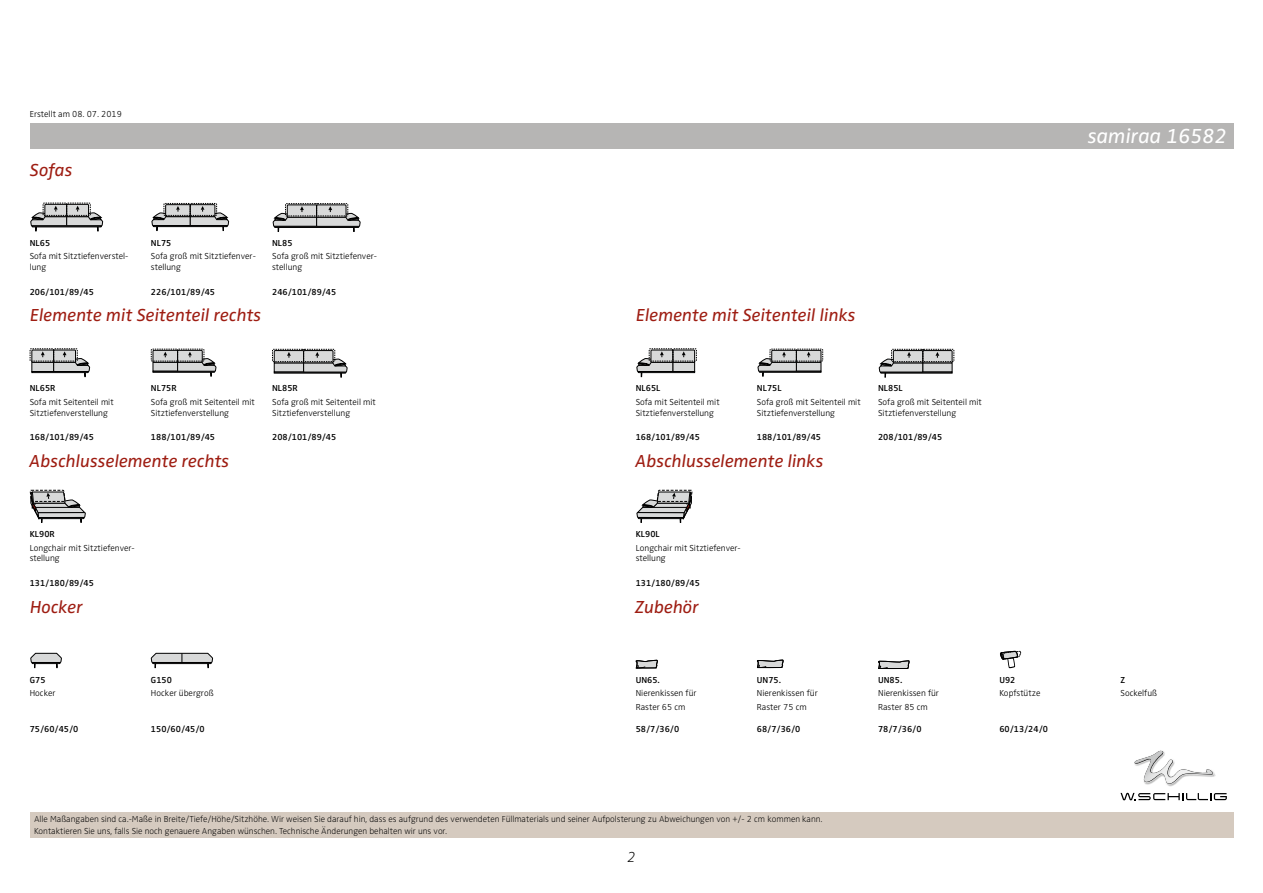
<style>
.page{position:relative;width:1263px;height:893px;background:#fff}
.page>*{position:absolute;margin:0;border:0;box-sizing:border-box;transform-origin:0 0}
.t1{font:italic 21px "Zwo Pro";color:#fff}
.t2{font:italic 18px "Zwo Pro";color:#9e1d12}
.t3{font:italic 300 expanded 15px "Zwo Pro";color:#000}
.t4{font:300 9px/10.8px "Zwo Pro";color:#000}
.t5{font:600 9px "Zwo Pro";color:#000}
.t6{font:300 expanded 9px/12px "Zwo Pro";color:#000}
</style>
<div class="page">
<div style="left:30px;top:123px;width:1203px;height:26px;background:#b6b5b4"></div>
<div style="left:30px;top:812px;width:1203px;height:26px;background:#d5cabf"></div>
<div style="left:45px;top:204px;width:22px;height:13px;border:1px solid #000"></div>
<div style="left:43px;top:203px;width:24px;height:13px;border:1px dashed #000"></div>
<div style="left:67px;top:204px;width:22px;height:13px;border:1px solid #000"></div>
<div style="left:67px;top:203px;width:23px;height:13px;border:1px dashed #000"></div>
<svg style="left:30px;top:206px;width:73px;height:25px"></svg>
<div style="left:165px;top:205px;width:25px;height:12px;border:1px solid #000"></div>
<div style="left:164px;top:203px;width:26px;height:13px;border:1px dashed #000"></div>
<div style="left:190px;top:205px;width:25px;height:12px;border:1px solid #000"></div>
<div style="left:190px;top:203px;width:27px;height:13px;border:1px dashed #000"></div>
<svg style="left:152px;top:206px;width:77px;height:25px"></svg>
<div style="left:287px;top:205px;width:30px;height:12px;border:1px solid #000"></div>
<div style="left:285px;top:203px;width:32px;height:13px;border:1px dashed #000"></div>
<div style="left:316px;top:205px;width:30px;height:12px;border:1px solid #000"></div>
<div style="left:316px;top:203px;width:32px;height:13px;border:1px dashed #000"></div>
<svg style="left:273px;top:206px;width:87px;height:26px"></svg>
<div style="left:30px;top:349px;width:24px;height:12px;border:1px dashed #000"></div>
<div style="left:54px;top:349px;width:23px;height:12px;border:1px dashed #000"></div>
<svg style="left:32px;top:351px;width:58px;height:26px"></svg>
<div style="left:153px;top:350px;width:25px;height:12px;border:1px solid #000"></div>
<div style="left:151px;top:349px;width:27px;height:12px;border:1px dashed #000"></div>
<div style="left:177px;top:350px;width:25px;height:12px;border:1px solid #000"></div>
<div style="left:177px;top:349px;width:27px;height:12px;border:1px dashed #000"></div>
<svg style="left:153px;top:352px;width:63px;height:25px"></svg>
<div style="left:274px;top:350px;width:30px;height:13px;border:1px solid #000"></div>
<div style="left:272px;top:349px;width:32px;height:13px;border:1px dashed #000"></div>
<div style="left:303px;top:350px;width:30px;height:13px;border:1px solid #000"></div>
<div style="left:303px;top:349px;width:32px;height:13px;border:1px dashed #000"></div>
<svg style="left:274px;top:352px;width:73px;height:26px"></svg>
<div style="left:673px;top:349px;width:23px;height:12px;border:1px dashed #000"></div>
<div style="left:649px;top:349px;width:24px;height:12px;border:1px dashed #000"></div>
<svg style="left:636px;top:351px;width:59px;height:26px"></svg>
<div style="left:796px;top:350px;width:25px;height:12px;border:1px solid #000"></div>
<div style="left:796px;top:349px;width:27px;height:12px;border:1px dashed #000"></div>
<div style="left:771px;top:350px;width:25px;height:12px;border:1px solid #000"></div>
<div style="left:770px;top:349px;width:26px;height:12px;border:1px dashed #000"></div>
<svg style="left:758px;top:352px;width:63px;height:25px"></svg>
<div style="left:922px;top:350px;width:30px;height:13px;border:1px solid #000"></div>
<div style="left:922px;top:349px;width:32px;height:13px;border:1px dashed #000"></div>
<div style="left:893px;top:350px;width:30px;height:13px;border:1px solid #000"></div>
<div style="left:891px;top:349px;width:32px;height:13px;border:1px dashed #000"></div>
<svg style="left:879px;top:352px;width:73px;height:26px"></svg>
<svg style="left:30px;top:489px;width:56px;height:34px"></svg>
<svg style="left:637px;top:489px;width:55px;height:34px"></svg>
<svg style="left:30px;top:652px;width:32px;height:16px"></svg>
<svg style="left:151px;top:652px;width:62px;height:16px"></svg>
<svg style="left:636px;top:660px;width:22px;height:8px"></svg>
<svg style="left:757px;top:660px;width:27px;height:8px"></svg>
<svg style="left:878px;top:660px;width:32px;height:9px"></svg>
<svg style="left:1000px;top:651px;width:22px;height:17px"></svg>
<svg style="left:1146px;top:750px;width:69px;height:35px"></svg>
<img style="left:1134px;top:751px;width:79px;height:33px">
<svg style="left:1120px;top:793px;width:107px;height:7px"></svg>
<p class="t4" style="left:30px;top:109px;width:94px">Erstellt am 08. 07. 2019</p>
<h2 class="t2" style="left:30px;top:159px;width:44px">Sofas</h2>
<p class="t5" style="left:30px;top:237px;width:22px">NL65</p>
<p class="t4" style="left:30px;top:251px;width:100px">Sofa mit Sitztiefenverstel&shy;lung</p>
<p class="t5" style="left:30px;top:286px;width:66px">206/101/89/45</p>
<p class="t5" style="left:151px;top:237px;width:22px">NL75</p>
<p class="t4" style="left:151px;top:251px;width:106px">Sofa groß mit Sitztiefenver&shy;stellung</p>
<p class="t5" style="left:151px;top:286px;width:66px">226/101/89/45</p>
<p class="t5" style="left:272px;top:237px;width:22px">NL85</p>
<p class="t4" style="left:272px;top:251px;width:106px">Sofa groß mit Sitztiefenver&shy;stellung</p>
<p class="t5" style="left:272px;top:286px;width:66px">246/101/89/45</p>
<h2 class="t2" style="left:30px;top:305px;width:233px">Elemente mit Seitenteil rechts</h2>
<h2 class="t2" style="left:636px;top:305px;width:221px">Elemente mit Seitenteil links</h2>
<p class="t5" style="left:30px;top:383px;width:27px">NL65R</p>
<p class="t4" style="left:30px;top:397px;width:85px">Sofa mit Seitenteil mit<br>Sitztiefenverstellung</p>
<p class="t5" style="left:30px;top:432px;width:66px">168/101/89/45</p>
<p class="t5" style="left:151px;top:383px;width:27px">NL75R</p>
<p class="t4" style="left:151px;top:397px;width:105px">Sofa groß mit Seitenteil mit<br>Sitztiefenverstellung</p>
<p class="t5" style="left:151px;top:432px;width:66px">188/101/89/45</p>
<p class="t5" style="left:272px;top:383px;width:27px">NL85R</p>
<p class="t4" style="left:272px;top:397px;width:105px">Sofa groß mit Seitenteil mit<br>Sitztiefenverstellung</p>
<p class="t5" style="left:272px;top:432px;width:66px">208/101/89/45</p>
<p class="t5" style="left:636px;top:383px;width:26px">NL65L</p>
<p class="t4" style="left:636px;top:397px;width:85px">Sofa mit Seitenteil mit<br>Sitztiefenverstellung</p>
<p class="t5" style="left:636px;top:432px;width:66px">168/101/89/45</p>
<p class="t5" style="left:757px;top:383px;width:26px">NL75L</p>
<p class="t4" style="left:757px;top:397px;width:105px">Sofa groß mit Seitenteil mit<br>Sitztiefenverstellung</p>
<p class="t5" style="left:757px;top:432px;width:66px">188/101/89/45</p>
<h2 class="t2" style="left:29px;top:451px;width:202px">Abschlusselemente rechts</h2>
<h2 class="t2" style="left:635px;top:451px;width:190px">Abschlusselemente links</h2>
<p class="t5" style="left:878px;top:383px;width:26px">NL85L</p>
<p class="t4" style="left:878px;top:397px;width:105px">Sofa groß mit Seitenteil mit<br>Sitztiefenverstellung</p>
<p class="t5" style="left:878px;top:432px;width:66px">208/101/89/45</p>
<p class="t5" style="left:30px;top:529px;width:27px">KL90R</p>
<p class="t4" style="left:30px;top:542px;width:107px">Longchair mit Sitztiefenver&shy;stellung</p>
<p class="t5" style="left:30px;top:578px;width:66px">131/180/89/45</p>
<p class="t5" style="left:636px;top:529px;width:26px">KL90L</p>
<p class="t4" style="left:636px;top:542px;width:107px">Longchair mit Sitztiefenver&shy;stellung</p>
<p class="t5" style="left:636px;top:578px;width:66px">131/180/89/45</p>
<h2 class="t2" style="left:30px;top:596px;width:54px">Hocker</h2>
<h2 class="t2" style="left:635px;top:596px;width:65px">Zubehör</h2>
<p class="t5" style="left:30px;top:674px;width:17px">G75</p>
<p class="t4" style="left:30px;top:688px;width:27px">Hocker</p>
<p class="t5" style="left:30px;top:723px;width:50px">75/60/45/0</p>
<p class="t5" style="left:151px;top:674px;width:22px">G150</p>
<p class="t4" style="left:151px;top:688px;width:64px">Hocker übergroß</p>
<p class="t5" style="left:151px;top:723px;width:55px">150/60/45/0</p>
<p class="t5" style="left:636px;top:674px;width:26px">UN65.</p>
<p class="t4" style="left:636px;top:687px;width:62px;line-height:13.4px">Nierenkissen für<br>Raster 65 cm</p>
<p class="t5" style="left:636px;top:723px;width:45px">58/7/36/0</p>
<p class="t5" style="left:757px;top:674px;width:26px">UN75.</p>
<p class="t4" style="left:757px;top:687px;width:62px;line-height:13.4px">Nierenkissen für<br>Raster 75 cm</p>
<p class="t5" style="left:757px;top:723px;width:45px">68/7/36/0</p>
<p class="t5" style="left:878px;top:674px;width:26px">UN85.</p>
<p class="t4" style="left:878px;top:687px;width:62px;line-height:13.4px">Nierenkissen für<br>Raster 85 cm</p>
<p class="t5" style="left:878px;top:723px;width:45px">78/7/36/0</p>
<p class="t5" style="left:999px;top:674px;width:18px">U92</p>
<p class="t4" style="left:999px;top:688px;width:43px">Kopfstütze</p>
<p class="t5" style="left:999px;top:723px;width:50px">60/13/24/0</p>
<p class="t6" style="left:34px;top:813px;width:790px">Alle Maßangaben sind ca.-Maße in Breite/Tiefe/Höhe/Sitzhöhe. Wir weisen Sie darauf hin, dass es aufgrund des verwendeten Füllmaterials und seiner Aufpolsterung zu Abweichungen von +/- 2 cm kommen kann.<br>Kontaktieren Sie uns, falls Sie noch genauere Angaben wünschen. Technische Änderungen behalten wir uns vor.</p>
<h3 class="t3" style="left:627px;top:848px;width:10px">2</h3>
<h1 class="t1" style="left:1088px;top:124px;width:141px">samiraa 16582</h1>
<p class="t5" style="left:1120px;top:674px;width:6px">Z</p>
<p class="t4" style="left:1120px;top:688px;width:38px">Sockelfuß</p>
</div>
